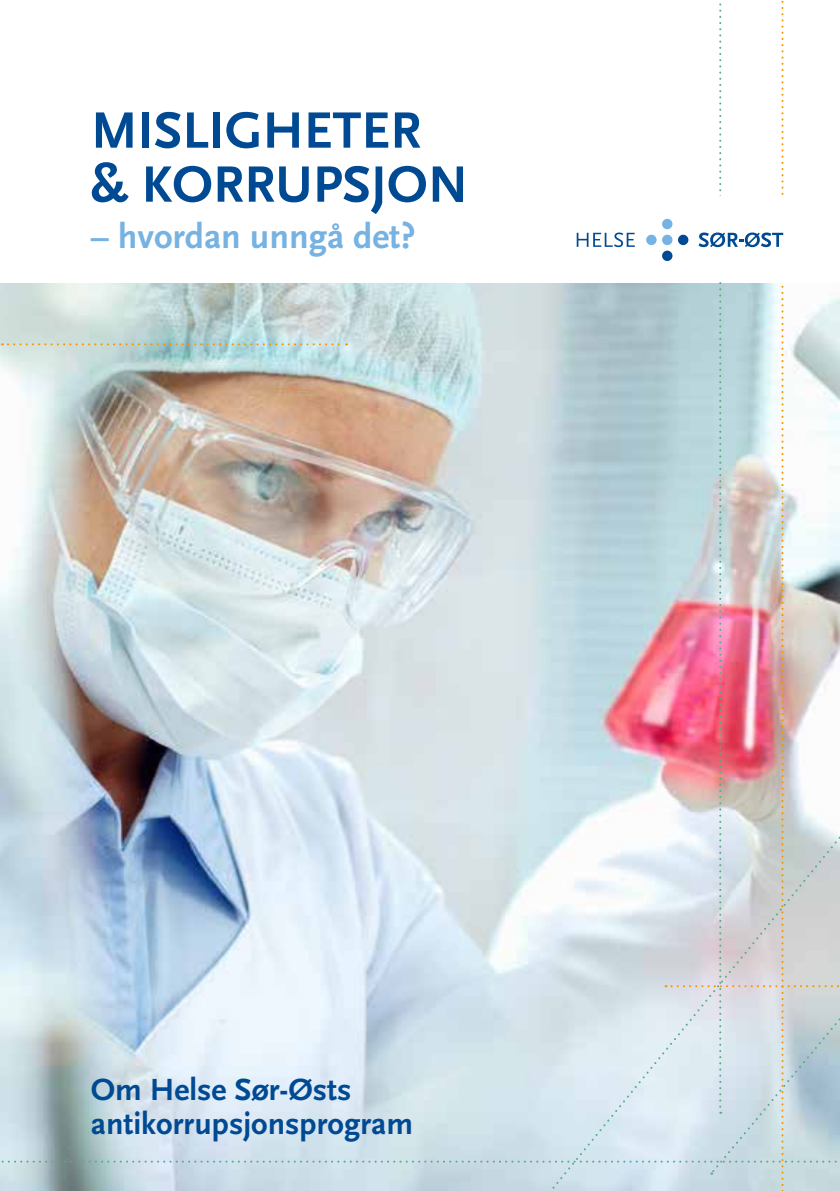
<style>
.page{position:relative;width:840px;height:1191px;background:#fff}
.page>*{position:absolute;margin:0;border:0;box-sizing:border-box;transform-origin:0 0}
.t1{font:700 53.4px/54px "Scala Sans";color:#004a93}
.t2{font:700 36px "Scala Sans";color:#76b2e2}
.t3{font:700 32px/34px "Scala Sans";color:#004a93}
</style>
<div class="page">
<img style="left:0;top:0;width:840px;height:1191px">
<h1 class="t1" style="left:91px;top:105px;width:378px">MISLIGHETER &amp; KORRUPSJON</h1>
<p class="t2" style="left:91px;top:217px;width:326px">– hvordan unngå det?</p>
<p class="t3" style="left:91px;top:1073px;width:323px">Om Helse Sør-Østs antikorrupsjonsprogram</p>
</div>
